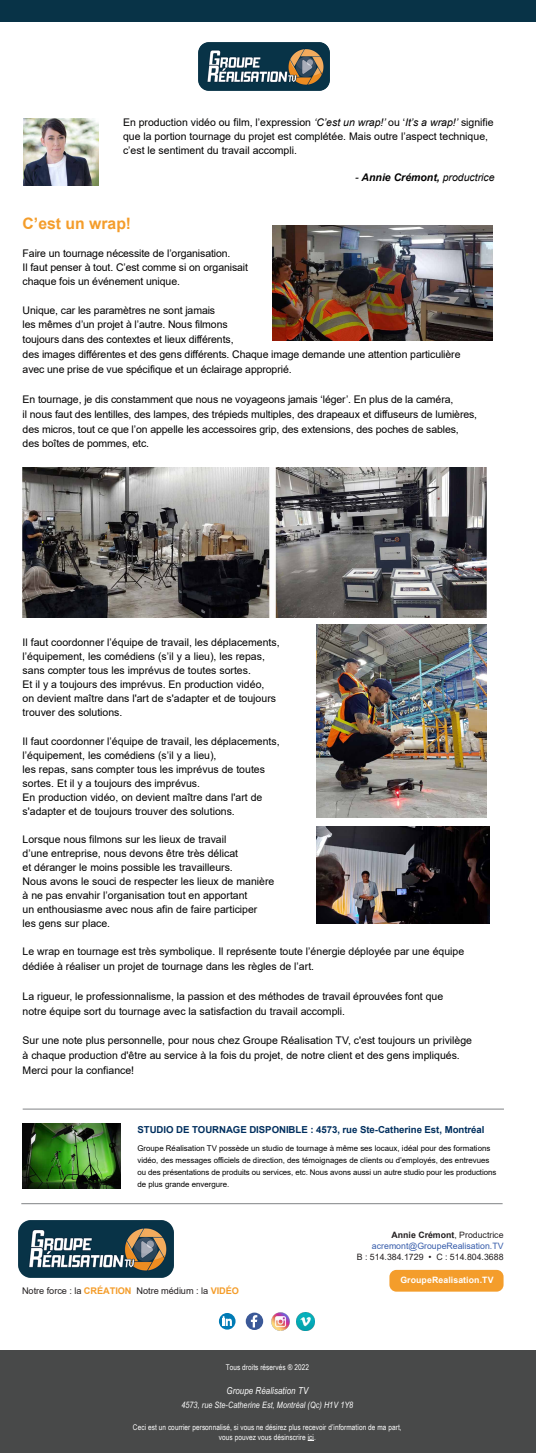
<style>
.page{position:relative;width:536px;height:1453px;background:#fff}
.page>*{position:absolute;margin:0;border:0;box-sizing:border-box;transform-origin:0 0}
.t1{font:700 15.75px "Arial";color:#f49d2b}
.t2{font:10.5px/14px "Arial";color:#000}
.t3{font:10.5px/14.9px "Arial";letter-spacing:-.01em;color:#020001}
.t4{font:italic 700 10.5px "Arial";color:#020001}
.t5{font:700 9.62px "Arial";letter-spacing:-.005em;color:#002f5e}
.t6{font:italic 9.62px "Arial Narrow";letter-spacing:.01em;color:#fff}
.t7{font:9.19px "Arial";letter-spacing:-.005em;color:#231f20}
.t8{font:8.75px/11.4px "Arial";color:#365caa;text-align:right}
.t9{font:italic 8.75px "Arial Narrow";letter-spacing:.01em;color:#fff}
.t10{font:8.75px "Arial";color:#231f20}
.t11{font:700 8.75px "Arial";letter-spacing:.01em;color:#fff}
.t12{font:7.88px/12.2px "Arial";color:#000}
.t13{font:7.88px/9.5px "Arial Narrow";letter-spacing:.01em;color:#fff;text-align:center}
.s1{font-style:italic}
.s2{font-weight:400}
.s3{font-weight:700;color:#f49d2b}
.s4{font-weight:700;color:#231f20}
.s5{color:#231f20}
</style>
<div class="page">
<img style="left:23px;top:1123px;width:97px;height:65px">
<div style="left:0;top:0;width:535px;height:22px;background:#083347"></div>
<img style="left:23px;top:119px;width:76px;height:66px">
<hr style="left:23px;top:1109px;width:481px;height:1px;background:#808285">
<div style="left:219px;top:1313px;width:16px;height:16px;background:#007bb5;border-radius:50%"></div>
<svg style="left:222px;top:1316px;width:10px;height:10px"></svg>
<svg style="left:246px;top:1312px;width:17px;height:18px"></svg>
<svg style="left:251px;top:1315px;width:6px;height:12px"></svg>
<img style="left:271px;top:1312px;width:19px;height:19px">
<img style="left:297px;top:1312px;width:17px;height:18px">
<div style="left:389px;top:1270px;width:114px;height:21px;background:#f49d2b;border-radius:7px"></div>
<div style="left:0;top:1351px;width:535px;height:102px;background:#484949"></div>
<hr style="left:21px;top:1203px;width:481px;height:1px;background:#808285">
<img style="left:18px;top:1220px;width:155px;height:57px">
<img style="left:198px;top:43px;width:131px;height:47px">
<img style="left:272px;top:225px;width:220px;height:115px">
<img style="left:23px;top:467px;width:463px;height:150px">
<img style="left:317px;top:624px;width:169px;height:193px">
<img style="left:317px;top:826px;width:172px;height:97px">
<p class="t3" style="left:123px;top:115px;width:372px;line-height:14px">En production vidéo ou film, l’expression <span class="s1">‘C’est un wrap!’</span> ou ‘<span class="s1">It’s a wrap!’</span> signifie que la portion tournage du projet est complétée. Mais outre l’aspect technique, c’est le sentiment du travail accompli.</p>
<p class="t4" style="left:355px;top:170px;width:141px"><span class="s2">-</span> Annie Crémont, <span class="s2">productrice</span></p>
<h1 class="t1" style="left:23px;top:212px;width:110px">C’est un wrap!</h1>
<p class="t3" style="left:23px;top:246px;width:227px;line-height:14px">Faire un tournage nécessite de l’organisation.<br>Il faut penser à tout. C’est comme si on organisait chaque fois un événement unique.</p>
<p class="t3" style="left:23px;top:302px;width:439px">Unique, car les paramètres ne sont jamais<br>les mêmes d’un projet à l’autre. Nous filmons<br>toujours dans des contextes et lieux différents,<br>des images différentes et des gens différents. Chaque image demande une attention particulière avec une prise de vue spécifique et un éclairage approprié.</p>
<p class="t3" style="left:23px;top:391px;width:456px">En tournage, je dis constamment que nous ne voyageons jamais ‘léger’. En plus de la caméra,<br>il nous faut des lentilles, des lampes, des trépieds multiples, des drapeaux et diffuseurs de lumières, des micros, tout ce que l’on appelle les accessoires grip, des extensions, des poches de sables, des boîtes de pommes, etc.</p>
<p class="t2" style="left:23px;top:635px;width:258px">Il faut coordonner l’équipe de travail, les déplacements, l’équipement, les comédiens (s’il y a lieu), les repas, sans compter tous les imprévus de toutes sortes.<br>Et il y a toujours des imprévus. En production vidéo,<br>on devient maître dans l'art de s'adapter et de toujours trouver des solutions.</p>
<p class="t2" style="left:23px;top:734px;width:258px">Il faut coordonner l’équipe de travail, les déplacements, l’équipement, les comédiens (s’il y a lieu),<br>les repas, sans compter tous les imprévus de toutes sortes. Et il y a toujours des imprévus.<br>En production vidéo, on devient maître dans l'art de s'adapter et de toujours trouver des solutions.</p>
<p class="t2" style="left:23px;top:832px;width:253px">Lorsque nous filmons sur les lieux de travail<br>d’une entreprise, nous devons être très délicat<br>et déranger le moins possible les travailleurs.<br>Nous avons le souci de respecter les lieux de manière à ne pas envahir l’organisation tout en apportant<br>un enthousiasme avec nous afin de faire participer<br>les gens sur place.</p>
<p class="t2" style="left:23px;top:944px;width:443px;line-height:14.9px">Le wrap en tournage est très symbolique. Il représente toute l’énergie déployée par une équipe dédiée à réaliser un projet de tournage dans les règles de l’art.</p>
<p class="t2" style="left:23px;top:988px;width:422px;line-height:14.9px">La rigueur, le professionnalisme, la passion et des méthodes de travail éprouvées font que notre équipe sort du tournage avec la satisfaction du travail accompli.</p>
<p class="t2" style="left:23px;top:1033px;width:451px;line-height:14.9px">Sur une note plus personnelle, pour nous chez Groupe Réalisation TV, c'est toujours un privilège à chaque production d'être au service à la fois du projet, de notre client et des gens impliqués.<br>Merci pour la confiance!</p>
<p class="t5" style="left:137px;top:1122px;width:348px">STUDIO DE TOURNAGE DISPONIBLE : 4573, rue Ste-Catherine Est, Montréal</p>
<p class="t12" style="left:137px;top:1141px;width:360px">Groupe Réalisation TV possède un studio de tournage à même ses locaux, idéal pour des formations vidéo, des messages officiels de direction, des témoignages de clients ou d’employés, des entrevues ou des présentations de produits ou services, etc. Nous avons aussi un autre studio pour les productions de plus grande envergure.</p>
<p class="t7" style="left:22px;top:1284px;width:218px">Notre force : la <span class="s3">CRÉATION</span> Notre médium : la <span class="s3">VIDÉO</span></p>
<p class="t8" style="left:372px;top:1229px;width:133px"><span class="s4">Annie Crémont</span><span class="s5">, Productrice </span>acremont@GroupeRealisation.TV</p>
<p class="t10" style="left:357px;top:1251px;width:148px">B : 514.384.1729 • C : 514.804.3688</p>
<p class="t11" style="left:400px;top:1274px;width:95px">GroupeRealisation.TV</p>
<p class="t13" style="left:225px;top:1362px;width:85px">Tous droits réservés ® 2022</p>
<p class="t6" style="left:226px;top:1384px;width:83px">Groupe Réalisation TV</p>
<p class="t9" style="left:181px;top:1398px;width:173px">4573, rue Ste-Catherine Est, Montréal (Qc) H1V 1Y8</p>
<p class="t13" style="left:133px;top:1422px;width:270px">Ceci est un courrier personnalisé, si vous ne désirez plus recevoir d’information de ma part, vous pouvez vous désinscrire ici.</p>
</div>
